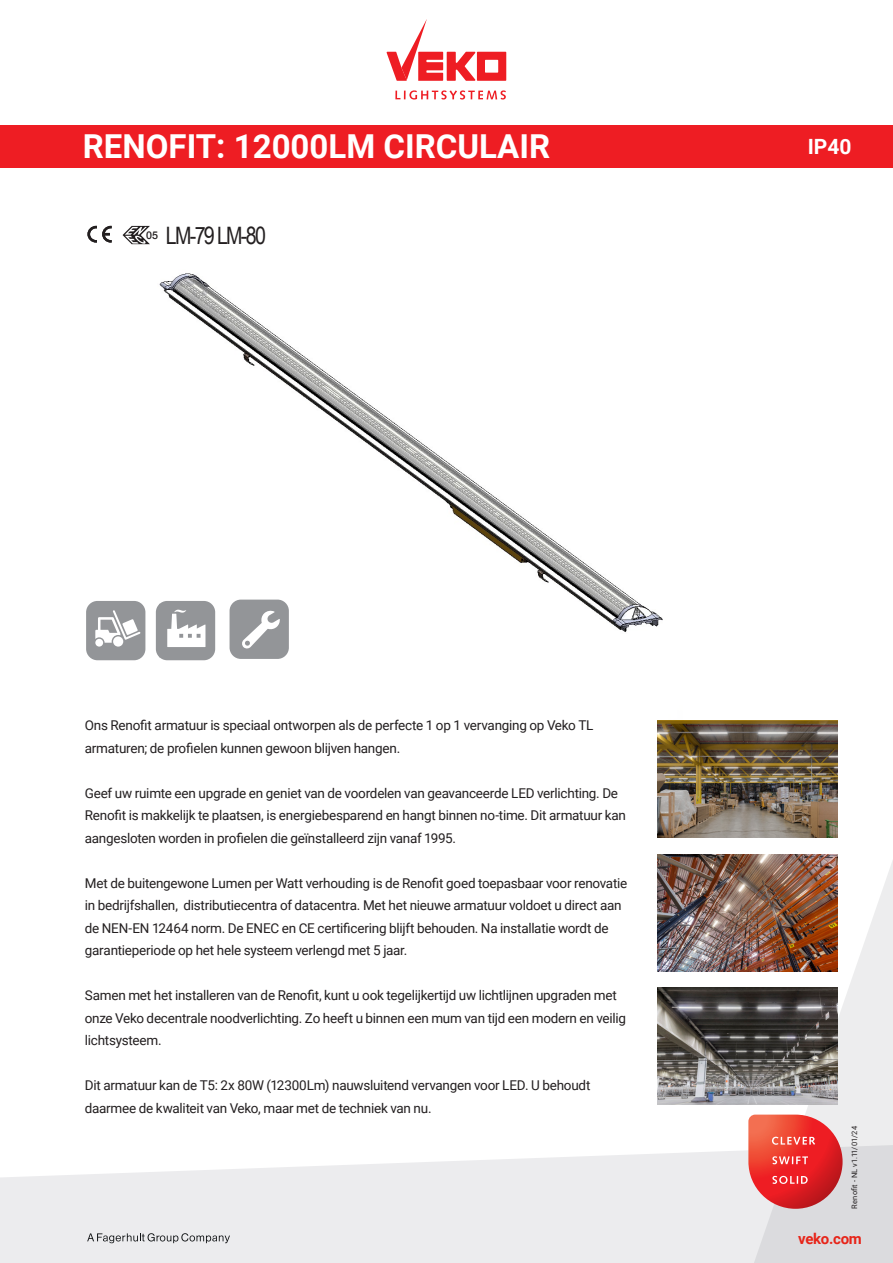
<style>
.page{position:relative;width:893px;height:1263px;background:#fff}
.page>*{position:absolute;margin:0;border:0;box-sizing:border-box;transform-origin:0 0}
.t1{font:700 33px "Roboto";color:#fff}
.t2{font:24px "Arial Narrow";letter-spacing:-.07em;color:#231f20}
.t3{font:700 21px "Roboto";color:#fff}
.t4{font:700 15px "Roboto";letter-spacing:-.02em;color:#e72419}
.t5{font:13.5px/22.5px "Roboto";letter-spacing:-.02em;color:#231f20}
.t6{font:500 10.65px "Helvetica Neue";color:#231f20}
.t7{font:7.5px "Roboto";letter-spacing:.025em;color:#231f20}
</style>
<div class="page">
<svg style="left:0;top:1150px;width:748px;height:113px;fill:#ececee"></svg>
<svg style="left:748px;top:860px;width:145px;height:403px"></svg>
<svg style="left:395px;top:90px;width:111px;height:10px"></svg>
<svg style="left:386px;top:19px;width:120px;height:62px"></svg>
<svg style="left:748px;top:1114px;width:94px;height:95px"></svg>
<svg style="left:87px;top:1233px;width:143px;height:10px"></svg>
<img style="left:137px;top:273px;width:526px;height:370px">
<div style="left:86px;top:601px;width:59px;height:59px;background:#939598;border-radius:11px"></div>
<svg style="left:95px;top:610px;width:45px;height:37px"></svg>
<svg style="left:156px;top:601px;width:59px;height:59px"></svg>
<div style="left:230px;top:600px;width:59px;height:59px;background:#939598;border-radius:11px"></div>
<svg style="left:242px;top:610px;width:38px;height:39px"></svg>
<svg style="left:87px;top:226px;width:25px;height:17px"></svg>
<svg style="left:123px;top:226px;width:27px;height:18px"></svg>
<div style="left:0;top:125px;width:893px;height:43px;background:#ee1d23"></div>
<img style="left:657px;top:854px;width:181px;height:117px">
<img style="left:657px;top:987px;width:181px;height:117px">
<img style="left:657px;top:721px;width:181px;height:117px">
<p class="t1" style="left:83px;top:123px;width:469px">RENOFIT: 12000LM CIRCULAIR</p>
<p class="t6" style="left:146px;top:226px;width:13px">05</p>
<p class="t2" style="left:166px;top:218px;width:102px">LM-79 LM-80</p>
<p class="t3" style="left:808px;top:132px;width:45px">IP40</p>
<p class="t5" style="left:85px;top:714px;width:510px">Ons Renofit armatuur is speciaal ontworpen als de perfecte 1 op 1 vervanging op Veko TL armaturen; de profielen kunnen gewoon blijven hangen.</p>
<p class="t5" style="left:85px;top:781px;width:543px">Geef uw ruimte een upgrade en geniet van de voordelen van geavanceerde LED verlichting. De<br>Renofit is makkelijk te plaatsen, is energiebesparend en hangt binnen no-time. Dit armatuur kan aangesloten worden in profielen die geïnstalleerd zijn vanaf 1995.</p>
<p class="t5" style="left:85px;top:871px;width:544px">Met de buitengewone Lumen per Watt verhouding is de Renofit goed toepasbaar voor renovatie in bedrijfshallen, distributiecentra of datacentra. Met het nieuwe armatuur voldoet u direct aan de NEN-EN 12464 norm. De ENEC en CE certificering blijft behouden. Na installatie wordt de garantieperiode op het hele systeem verlengd met 5 jaar.</p>
<p class="t5" style="left:85px;top:984px;width:543px">Samen met het installeren van de Renofit, kunt u ook tegelijkertijd uw lichtlijnen upgraden met onze Veko decentrale noodverlichting. Zo heeft u binnen een mum van tijd een modern en veilig lichtsysteem.</p>
<p class="t5" style="left:85px;top:1074px;width:507px">Dit armatuur kan de T5: 2x 80W (12300Lm) nauwsluitend vervangen voor LED. U behoudt daarmee de kwaliteit van Veko, maar met de techniek van nu.</p>
<p class="t7" style="left:849px;top:1209px;width:84px;rotate:-90deg">Renofit - NL v1.11/01/24</p>
<p class="t4" style="left:798px;top:1228px;width:65px">veko.com</p>
</div>
